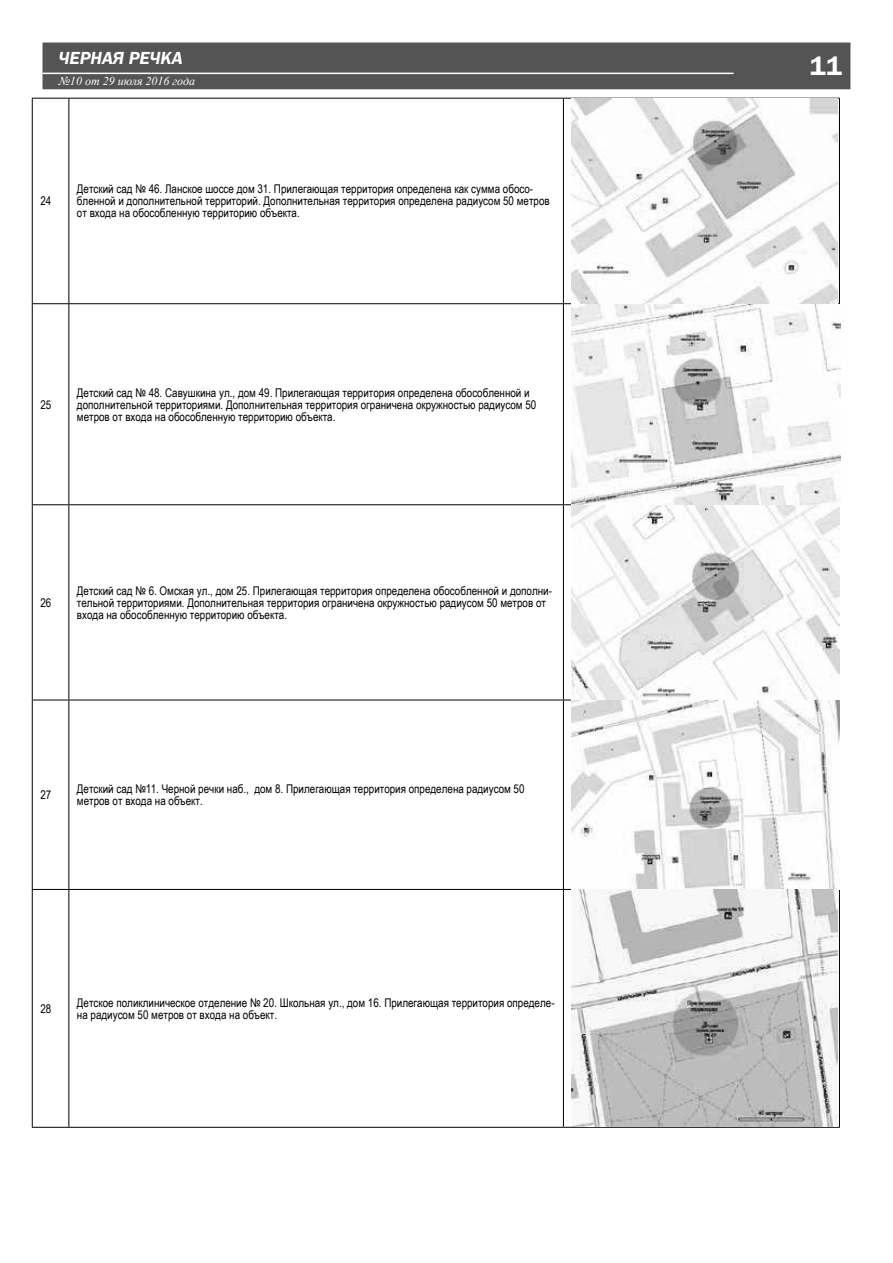
<style>
.page{position:relative;width:893px;height:1263px;background:#fff}
.page>*{position:absolute;margin:0;border:0;box-sizing:border-box;transform-origin:0 0}
.t1{font:600 27px "Franklin Gothic";color:#fff}
.t2{font:italic 600 18px "Franklin Gothic";color:#fff}
.t3{font:12px/12px "Arial Narrow";color:#000}
.t4{font:italic 12px "Times New Roman";color:#fff}
</style>
<div class="page">
<div style="left:43px;top:43px;width:807px;height:46px;background:#545454"></div>
<hr style="left:43px;top:73px;width:690px;height:1px;background:#fff">
<hr style="left:32px;top:98px;width:37px;height:1px;background:#000">
<hr style="left:32px;top:99px;width:1px;height:204px;background:#000">
<hr style="left:69px;top:98px;width:494px;height:1px;background:#000">
<hr style="left:68px;top:99px;width:1px;height:204px;background:#000">
<hr style="left:563px;top:98px;width:277px;height:1px;background:#000">
<hr style="left:563px;top:99px;width:1px;height:204px;background:#000">
<hr style="left:839px;top:99px;width:1px;height:204px;background:#000">
<hr style="left:32px;top:303px;width:37px;height:1px;background:#000">
<hr style="left:32px;top:304px;width:1px;height:200px;background:#000">
<hr style="left:69px;top:303px;width:494px;height:1px;background:#000">
<hr style="left:68px;top:304px;width:1px;height:200px;background:#000">
<hr style="left:563px;top:303px;width:277px;height:1px;background:#000">
<hr style="left:563px;top:304px;width:1px;height:200px;background:#000">
<hr style="left:32px;top:504px;width:37px;height:1px;background:#000">
<hr style="left:32px;top:505px;width:1px;height:195px;background:#000">
<hr style="left:69px;top:504px;width:494px;height:1px;background:#000">
<hr style="left:68px;top:505px;width:1px;height:195px;background:#000">
<hr style="left:563px;top:504px;width:277px;height:1px;background:#000">
<hr style="left:563px;top:505px;width:1px;height:195px;background:#000">
<hr style="left:32px;top:700px;width:37px;height:1px;background:#000">
<hr style="left:32px;top:700px;width:1px;height:189px;background:#000">
<hr style="left:69px;top:700px;width:494px;height:1px;background:#000">
<hr style="left:68px;top:700px;width:1px;height:189px;background:#000">
<hr style="left:563px;top:700px;width:277px;height:1px;background:#000">
<hr style="left:563px;top:700px;width:1px;height:189px;background:#000">
<hr style="left:839px;top:700px;width:1px;height:189px;background:#000">
<hr style="left:32px;top:889px;width:37px;height:1px;background:#000">
<hr style="left:32px;top:890px;width:1px;height:237px;background:#000">
<hr style="left:69px;top:889px;width:494px;height:1px;background:#000">
<hr style="left:68px;top:890px;width:1px;height:237px;background:#000">
<hr style="left:563px;top:889px;width:277px;height:1px;background:#000">
<hr style="left:563px;top:890px;width:1px;height:237px;background:#000">
<hr style="left:839px;top:890px;width:1px;height:237px;background:#000">
<hr style="left:32px;top:1127px;width:37px;height:1px;background:#000">
<hr style="left:69px;top:1127px;width:494px;height:1px;background:#000">
<hr style="left:563px;top:1127px;width:277px;height:1px;background:#000">
<img style="left:571px;top:99px;width:266px;height:204px">
<img style="left:571px;top:304px;width:270px;height:396px">
<img style="left:571px;top:700px;width:268px;height:189px">
<img style="left:571px;top:890px;width:266px;height:237px">
<h2 class="t2" style="left:59px;top:46px;width:126px">ЧЕРНАЯ РЕЧКА</h2>
<p class="t4" style="left:59px;top:73px;width:138px">№10 от 29 июля 2016 года</p>
<p class="t3" style="left:40px;top:195px;width:12px">24</p>
<p class="t3" style="left:77px;top:183px;width:474px">Детский сад № 46. Ланское шоссе дом 31. Прилегающая территория определена как сумма обосо&shy;бленной и дополнительной территорий. Дополнительная территория определена радиусом 50 метров от входа на обособленную территорию объекта.</p>
<p class="t3" style="left:40px;top:398px;width:12px">25</p>
<p class="t3" style="left:77px;top:386px;width:461px">Детский сад № 48. Савушкина ул., дом 49. Прилегающая территория определена обособленной и дополнительной территориями. Дополнительная территория ограничена окружностью радиусом 50 метров от входа на обособленную территорию объекта.</p>
<p class="t3" style="left:40px;top:596px;width:12px">26</p>
<p class="t3" style="left:77px;top:584px;width:477px">Детский сад № 6. Омская ул., дом 25. Прилегающая территория определена обособленной и дополни&shy;тельной территориями. Дополнительная территория ограничена окружностью радиусом 50 метров от входа на обособленную территорию объекта.</p>
<p class="t3" style="left:40px;top:788px;width:12px">27</p>
<p class="t3" style="left:77px;top:782px;width:449px">Детский сад №11. Черной речки наб., дом 8. Прилегающая территория определена радиусом 50 метров от входа на объект.</p>
<p class="t3" style="left:40px;top:1002px;width:12px">28</p>
<p class="t3" style="left:77px;top:996px;width:479px">Детское поликлиническое отделение № 20. Школьная ул., дом 16. Прилегающая территория определе&shy;на радиусом 50 метров от входа на объект.</p>
<h1 class="t1" style="left:810px;top:49px;width:33px">11</h1>
</div>
